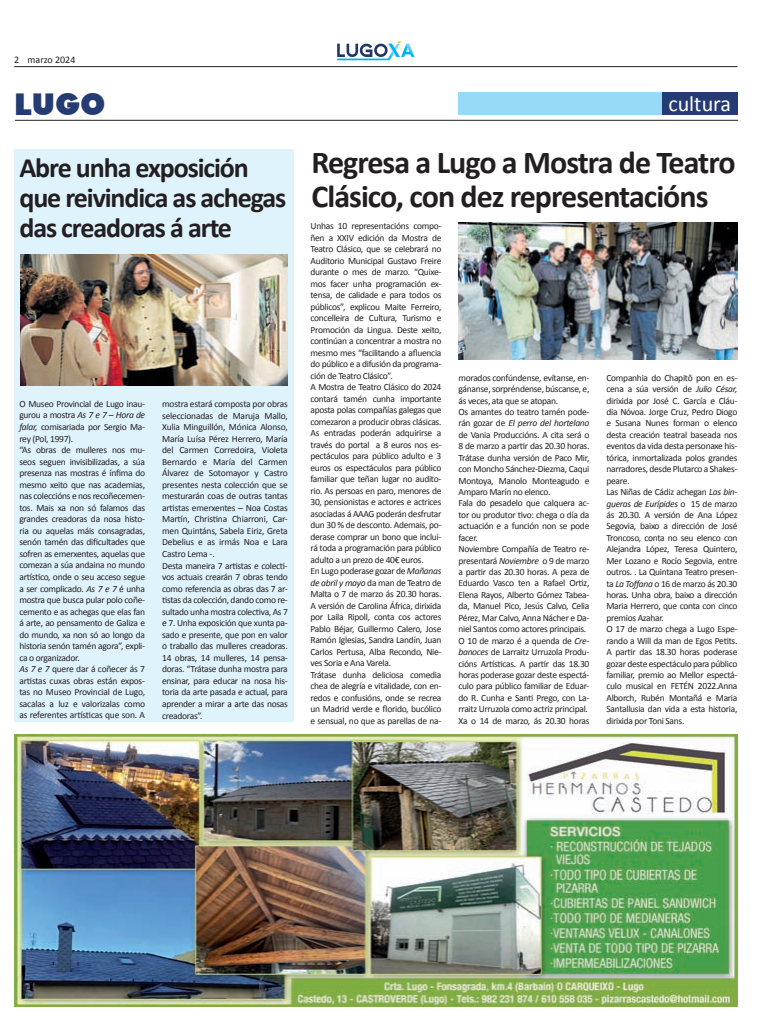
<style>
.page{position:relative;width:780px;height:1035px;background:#fff}
.page>*{position:absolute;margin:0;border:0;box-sizing:border-box;transform-origin:0 0}
.t1{font:700 32px/34px "Calibri";letter-spacing:-.03em;color:#231f20}
.t2{font:900 30px "Futura BT";color:#253b73}
.t3{font:700 28px/30px "Calibri";letter-spacing:-.04em;color:#231f20}
.t4{font:22px "Calibri";color:#fff}
.t5{font:10px "Calibri";color:#231f20}
.t6{font:9.5px/11.5px "Calibri";letter-spacing:-.03em;color:#231f20}
.s1{font-style:italic}
</style>
<div class="page">
<svg style="left:337px;top:41px;width:77px;height:19px"></svg>
<hr style="left:14px;top:66px;width:723px;height:1px;background:#231f20">
<div style="left:458px;top:92px;width:279px;height:22px;background:#97daf8"></div>
<div style="left:661px;top:92px;width:76px;height:22px;background:#253b73"></div>
<hr style="left:15px;top:120px;width:723px;height:1px;background:#231f20">
<img style="left:458px;top:223px;width:279px;height:136px">
<div style="left:14px;top:149px;width:279px;height:573px;background:#dff3fc"></div>
<img style="left:20px;top:254px;width:267px;height:132px">
<img style="left:14px;top:734px;width:723px;height:272px">
<p class="t5" style="left:14px;top:54px;width:63px">2 marzo 2024</p>
<h2 class="t2" style="left:14px;top:86px;width:93px">LUGO</h2>
<h3 class="t4" style="left:668px;top:90px;width:64px">cultura</h3>
<h3 class="t3" style="left:19px;top:152px;width:268px">Abre unha exposición que reivindica as achegas das creadoras á arte</h3>
<p class="t6" style="left:19px;top:397px;width:127px">O Museo Provincial de Lugo inau&shy;gurou a mostra <span class="s1">As 7 e 7 – Hora de falar,</span> comisariada por Sergio Ma&shy;rey (Pol, 1997).<br>“As obras de mulleres nos mu&shy;seos seguen invisibilizadas, a súa presenza nas mostras é ínfima do mesmo xeito que nas academias, nas coleccións e nos recoñecemen&shy;tos. Mais xa non só falamos das grandes creadoras da nosa histo&shy;ria ou aquelas máis consagradas, senón tamén das dificultades que sofren as emerxentes, aquelas que comezan a súa andaina no mundo artístico, onde o seu acceso segue a ser complicado. <span class="s1">As 7 e 7</span> é unha mostra que busca pular polo coñe&shy;cemento e as achegas que elas fan á arte, ao pensamento de Galiza e do mundo, xa non só ao longo da historia senón tamén agora”, expli&shy;ca o organizador.<br><span class="s1">As 7 e 7</span> quere dar á coñecer ás 7 artistas cuxas obras están expos&shy;tas no Museo Provincial de Lugo, sacalas a luz e valorizalas como as referentes artísticas que son. A</p>
<p class="t6" style="left:162px;top:398px;width:127px">mostra estará composta por obras seleccionadas de Maruja Mallo,<br>Xulia Minguillón, Mónica Alonso,<br>María Luísa Pérez Herrero, María del Carmen Corredoira, Violeta<br>Bernardo e María del Carmen<br>Álvarez de Sotomayor y Castro presentes nesta colección que se mesturarán coas de outras tantas artistas emerxentes – Noa Costas<br>Martín, Christina Chiarroni, Car&shy;men Quintáns, Sabela Eiriz, Greta<br>Debelius e as irmás Noa e Lara<br>Castro Lema -.<br>Desta maneira 7 artistas e colecti&shy;vos actuais crearán 7 obras tendo como referencia as obras das 7 ar&shy;tistas da colección, dando como re&shy;sultado unha mostra colectiva, As 7 e 7. Unha exposición que xunta pa&shy;sado e presente, que pon en valor o traballo das mulleres creadoras.<br>14 obras, 14 mulleres, 14 pensa&shy;doras. “Trátase dunha mostra para ensinar, para educar na nosa his&shy;toria da arte pasada e actual, para aprender a mirar a arte das nosas creadoras”.</p>
<h1 class="t1" style="left:311px;top:144px;width:425px">Regresa a Lugo a Mostra de Teatro<br>Clásico, con dez representacións</h1>
<p class="t6" style="left:310px;top:220px;width:132px">Unhas 10 representacións compo&shy;ñen a XXIV edición da Mostra de Teatro Clásico, que se celebrará no Auditorio Municipal Gustavo Freire durante o mes de marzo. “Quixe&shy;mos facer unha programación ex&shy;tensa, de calidade e para todos os públicos”, explicou Maite Ferreiro, concelleira de Cultura, Turismo e Promoción da Lingua. Deste xeito, continúan a concentrar a mostra no mesmo mes “facilitando a afluencia do público e a difusión da programa&shy;ción de Teatro Clásico”.<br>A Mostra de Teatro Clásico do 2024 contará tamén cunha importante aposta polas compañías galegas que comezaron a producir obras clásicas.<br>As entradas poderán adquirirse a través do portal a 8 euros nos es&shy;pectáculos para público adulto e 3 euros os espectáculos para público familiar que teñan lugar no audito&shy;rio. As persoas en paro, menores de 30, pensionistas e actores e actrices asociadas á AAAG poderán desfrutar dun 30 % de desconto. Ademais, po&shy;derase comprar un bono que inclui&shy;rá toda a programación para público adulto a un prezo de 40€ euros.<br>En Lugo poderase gozar de <span class="s1">Mañanas de abril y mayo</span> da man de Teatro de Malta o 7 de marzo ás 20.30 horas.<br>A versión de Carolina África, dirixida por Laila Ripoll, conta cos actores Pablo Béjar, Guillermo Calero, Jose Ramón Iglesias, Sandra Landín, Juan Carlos Pertusa, Alba Recondo, Nie&shy;ves Soria e Ana Varela.<br>Trátase dunha deliciosa comedia chea de alegría e vitalidade, con en&shy;redos e confusións, onde se recrea un Madrid verde e florido, bucólico e sensual, no que as parellas de na-</p>
<p class="t6" style="left:458px;top:371px;width:132px">morados confúndense, evítanse, en&shy;gánanse, sorpréndense, búscanse, e, ás veces, ata que se atopan.<br>Os amantes do teatro tamén pode&shy;rán gozar de <span class="s1">El perro del hortelano </span>de Vania Produccións. A cita será o<br>8 de marzo a partir das 20.30 horas.<br>Trátase dunha versión de Paco Mir, con Moncho Sánchez-Diezma, Caqui<br>Montoya, Manolo Monteagudo e<br>Amparo Marín no elenco.<br>Fala do pesadelo que calquera ac&shy;tor ou produtor tivo: chega o día da actuación e a función non se pode facer.<br>Noviembre Compañía de Teatro re&shy;presentará <span class="s1">Noviembre</span> o 9 de marzo a partir das 20.30 horas. A peza de<br>Eduardo Vasco ten a Rafael Ortiz,<br>Elena Rayos, Alberto Gómez Tabea&shy;da, Manuel Pico, Jesús Calvo, Celia<br>Pérez, Mar Calvo, Anna Nácher e Da&shy;niel Santos como actores principais.<br>O 10 de marzo é a quenda de <span class="s1">Cre&shy;banoces</span> de Larraitz Urruzola Produ&shy;cións Artísticas. A partir das 18.30 horas poderase gozar deste espectá&shy;culo para público familiar de Eduar&shy;do R. Cunha e Santi Prego, con La&shy;rraitz Urruzola como actriz principal.<br>Xa o 14 de marzo, ás 20.30 horas</p>
<p class="t6" style="left:606px;top:371px;width:132px">Companhia do Chapitô pon en es&shy;cena a súa versión de <span class="s1">Julio César, </span>dirixida por José C. García e Cláu&shy;dia Nóvoa. Jorge Cruz, Pedro Diogo e Susana Nunes forman o elenco desta creación teatral baseada nos eventos da vida desta personaxe his&shy;tórica, inmortalizada polos grandes narradores, desde Plutarco a Shakes&shy;peare.<br>Las Niñas de Cádiz achegan <span class="s1">Las bin&shy;gueras de Eurípides</span> o 15 de marzo ás 20.30. A versión de Ana López<br>Segovia, baixo a dirección de José<br>Troncoso, conta no seu elenco con<br>Alejandra López, Teresa Quintero,<br>Mer Lozano e Rocío Segovia, entre outros. . La Quintana Teatro presen&shy;ta <span class="s1">La Toffana</span> o 16 de marzo ás 20.30 horas. Unha obra, baixo a dirección<br>Maria Herrero, que conta con cinco premios Azahar.<br>O 17 de marzo chega a Lugo Espe&shy;rando a Will da man de Egos Petits.<br>A partir das 18.30 horas poderase gozar deste espectáculo para público familiar, premio ao Mellor espectá&shy;culo musical en FETÉN 2022.Anna<br>Alborch, Rubén Montañá e Maria<br>Santallusia dan vida a esta historia, dirixida por Toni Sans.</p>
</div>
